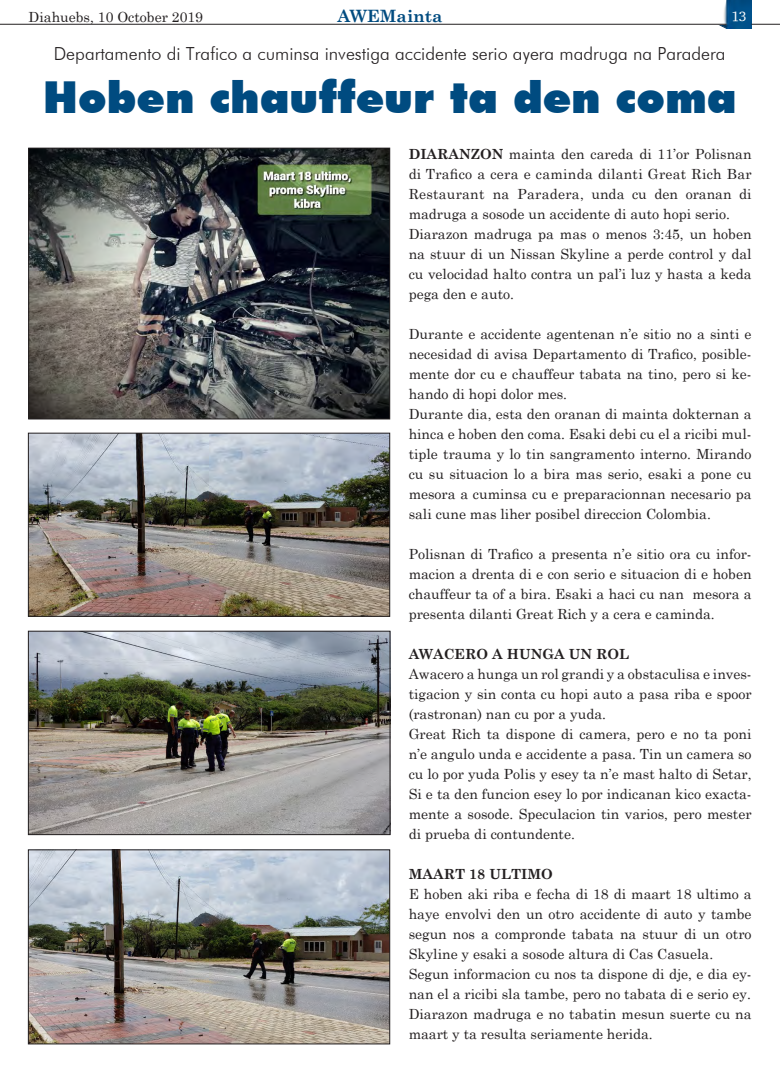
<style>
.page{position:relative;width:780px;height:1078px;background:#fff}
.page>*{position:absolute;margin:0;border:0;box-sizing:border-box;transform-origin:0 0}
.No_Spacing{font:900 44px "Futura BT";color:#004b80}
.No_Spacing-2{font:300 18px "Futura BT";color:#231f20}
.Body_Text_14{font:700 17px "Century Schoolbook";color:#004b80}
.Body_Text_14-2{font:14px/20px "Century Schoolbook";color:#231f20;text-align:justify}
.Body_Text_14-3{font:700 14px "Century Schoolbook";color:#231f20}
.t1{font:14px "Charter ITCTT";color:#fff}
.s1{font-weight:700}
</style>
<div class="page">
<img style="left:718px;top:0;width:33px;height:28px">
<svg style="left:751px;top:24px;width:29px;height:1px"></svg>
<hr style="left:0;top:24px;width:726px;height:1px;background:#231f20">
<img style="left:30px;top:435px;width:358px;height:179px">
<div style="left:28px;top:433px;width:362px;height:183px;border:1px solid #231f20"></div>
<img style="left:30px;top:150px;width:358px;height:267px">
<div style="left:28px;top:148px;width:362px;height:271px;border:1px solid #231f20"></div>
<img style="left:30px;top:632px;width:358px;height:200px">
<div style="left:28px;top:630px;width:362px;height:204px;border:1px solid #231f20"></div>
<img style="left:30px;top:851px;width:358px;height:190px">
<div style="left:28px;top:849px;width:362px;height:194px;border:1px solid #231f20"></div>
<p class="Body_Text_14-2" style="left:29px;top:6px;width:176px">Diahuebs, 10 October 2019</p>
<p class="Body_Text_14" style="left:337px;top:3px;width:107px">AWEMainta</p>
<p class="t1" style="left:731px;top:7px;width:17px">13</p>
<p class="No_Spacing-2" style="left:54px;top:42px;width:673px">Departamento di Trafico a cuminsa investiga accidente serio ayera madruga na Paradera</p>
<p class="No_Spacing" style="left:43px;top:70px;width:695px">Hoben chauffeur ta den coma</p>
<p class="Body_Text_14-2" style="left:408px;top:142px;width:344px"><span class="s1">DIARANZON</span> mainta den careda di 11’or Polisnan di Trafico a cera e caminda dilanti Great Rich Bar Restaurant na Paradera, unda cu den oranan di madruga a sosode un accidente di auto hopi serio.</p>
<p class="Body_Text_14-2" style="left:408px;top:222px;width:344px">Diarazon madruga pa mas o menos 3:45, un hoben na stuur di un Nissan Skyline a perde control y dal cu velocidad halto contra un pal’i luz y hasta a keda pega den e auto.</p>
<p class="Body_Text_14-2" style="left:408px;top:322px;width:344px">Durante e accidente agentenan n’e sitio no a sinti e necesidad di avisa Departamento di Trafico, posible&shy;mente dor cu e chauffeur tabata na tino, pero si ke&shy;hando di hopi dolor mes.</p>
<p class="Body_Text_14-2" style="left:408px;top:402px;width:344px">Durante dia, esta den oranan di mainta dokternan a hinca e hoben den coma. Esaki debi cu el a ricibi mul&shy;tiple trauma y lo tin sangramento interno. Mirando cu su situacion lo a bira mas serio, esaki a pone cu mesora a cuminsa cu e preparacionnan necesario pa sali cune mas liher posibel direccion Colombia.</p>
<p class="Body_Text_14-2" style="left:408px;top:542px;width:344px">Polisnan di Trafico a presenta n’e sitio ora cu infor&shy;macion a drenta di e con serio e situacion di e hoben chauffeur ta of a bira. Esaki a haci cu nan mesora a presenta dilanti Great Rich y a cera e caminda.</p>
<p class="Body_Text_14-3" style="left:408px;top:642px;width:222px">AWACERO A HUNGA UN ROL</p>
<p class="Body_Text_14-2" style="left:408px;top:662px;width:344px">Awacero a hunga un rol grandi y a obstaculisa e inves&shy;tigacion y sin conta cu hopi auto a pasa riba e spoor (rastronan) nan cu por a yuda.</p>
<p class="Body_Text_14-2" style="left:408px;top:722px;width:344px">Great Rich ta dispone di camera, pero e no ta poni n’e angulo unda e accidente a pasa. Tin un camera so cu lo por yuda Polis y esey ta n’e mast halto di Setar, Si e ta den funcion esey lo por indicanan kico exacta&shy;mente a sosode. Speculacion tin varios, pero mester di prueba di contundente.</p>
<p class="Body_Text_14-3" style="left:408px;top:862px;width:146px">MAART 18 ULTIMO</p>
<p class="Body_Text_14-2" style="left:408px;top:882px;width:344px">E hoben aki riba e fecha di 18 di maart 18 ultimo a haye envolvi den un otro accidente di auto y tambe segun nos a compronde tabata na stuur di un otro Skyline y esaki a sosode altura di Cas Casuela.</p>
<p class="Body_Text_14-2" style="left:408px;top:962px;width:344px">Segun informacion cu nos ta dispone di dje, e dia ey&shy;nan el a ricibi sla tambe, pero no tabata di e serio ey.</p>
<p class="Body_Text_14-2" style="left:408px;top:1002px;width:344px">Diarazon madruga e no tabatin mesun suerte cu na maart y ta resulta seriamente herida.</p>
</div>
